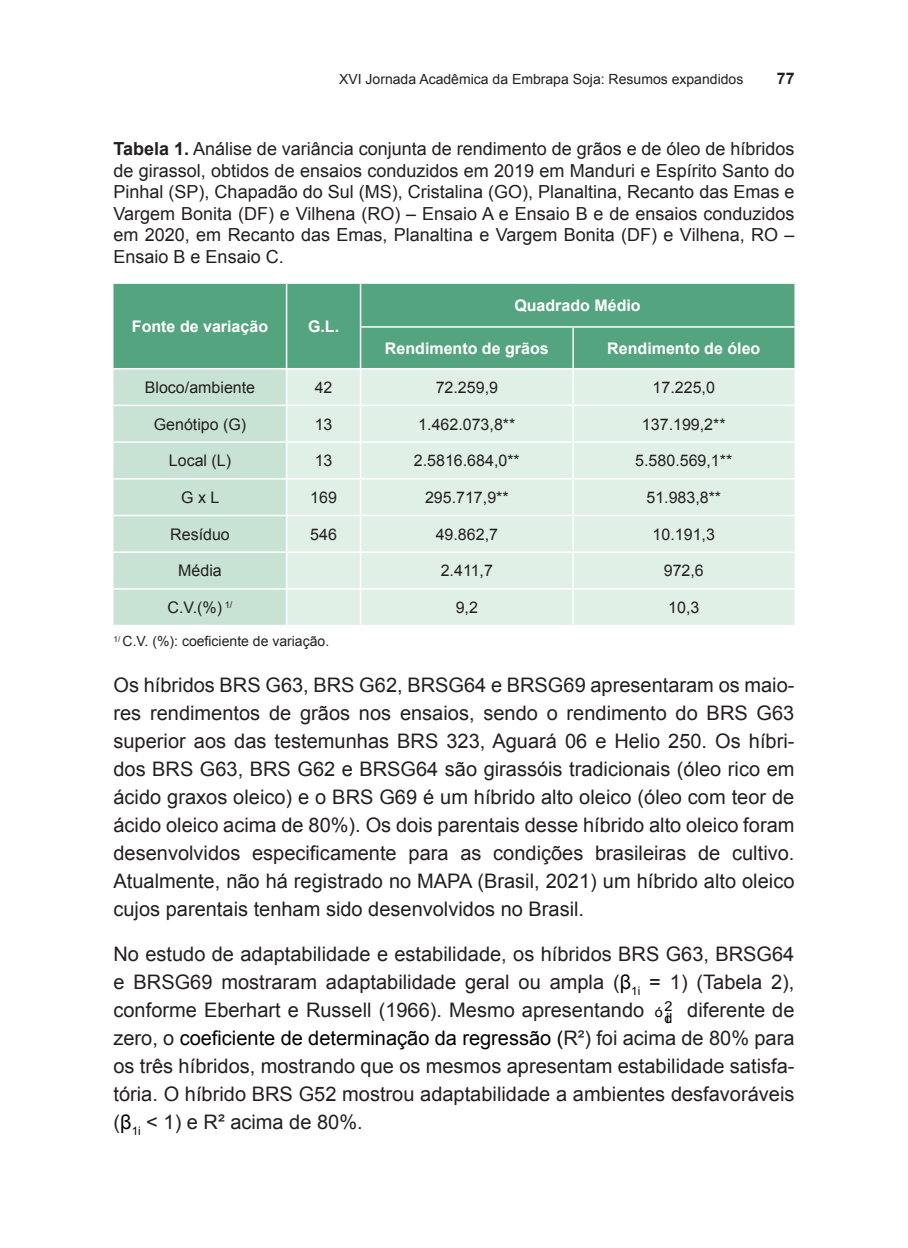
<style>
.page{position:relative;width:908px;height:1248px;background:#fff}
.page>*{position:absolute;margin:0;border:0;box-sizing:border-box;transform-origin:0 0}
.MIOLO{font:20px/28px "Arial";color:#231f20;text-align:justify}
.TABELA_TITULO{font:18px/21.6px "Arial";color:#231f20;text-align:justify}
.TABELA_MIOLO{font:16px "Arial";color:#231f20}
.TABELA_CABECA{font:700 16px "Arial";color:#fff}
.t1{font:700 16px "Arial";color:#231f20}
.TABELA_FONTE{font:14px "Arial";color:#231f20}
.t2{font:13.6px/11.8px "Arial";color:#000;scale:1.05 1}
.s1{font-weight:700}
.s2{color:#000}
</style>
<div class="page">
<div style="left:113px;top:284px;width:681px;height:84px;background:#54a57f"></div>
<div style="left:113px;top:369px;width:173px;height:255px;background:#c8e3d3"></div>
<div style="left:287px;top:369px;width:507px;height:255px;background:#e0f0e7"></div>
<hr style="left:286px;top:284px;width:1px;height:43px;background:#fff">
<hr style="left:286px;top:327px;width:1px;height:41px;background:#fff">
<hr style="left:359px;top:284px;width:2px;height:42px;background:#fff">
<hr style="left:359px;top:326px;width:214px;height:1px;background:#fff">
<hr style="left:359px;top:327px;width:2px;height:41px;background:#fff">
<hr style="left:573px;top:326px;width:221px;height:1px;background:#fff">
<hr style="left:572px;top:327px;width:1px;height:41px;background:#fff">
<hr style="left:359px;top:369px;width:2px;height:35px;background:#fff">
<hr style="left:572px;top:369px;width:1px;height:35px;background:#fff">
<hr style="left:113px;top:404px;width:173px;height:2px;background:#fff">
<hr style="left:286px;top:404px;width:74px;height:2px;background:#fff">
<hr style="left:360px;top:404px;width:213px;height:2px;background:#fff">
<hr style="left:359px;top:406px;width:2px;height:35px;background:#fff">
<hr style="left:573px;top:404px;width:221px;height:2px;background:#fff">
<hr style="left:572px;top:406px;width:1px;height:35px;background:#fff">
<hr style="left:113px;top:441px;width:173px;height:2px;background:#fff">
<hr style="left:286px;top:441px;width:74px;height:2px;background:#fff">
<hr style="left:360px;top:441px;width:213px;height:2px;background:#fff">
<hr style="left:359px;top:443px;width:2px;height:35px;background:#fff">
<hr style="left:573px;top:441px;width:221px;height:2px;background:#fff">
<hr style="left:572px;top:443px;width:1px;height:35px;background:#fff">
<hr style="left:113px;top:478px;width:173px;height:1px;background:#fff">
<hr style="left:286px;top:478px;width:74px;height:1px;background:#fff">
<hr style="left:360px;top:478px;width:213px;height:1px;background:#fff">
<hr style="left:359px;top:479px;width:2px;height:35px;background:#fff">
<hr style="left:573px;top:478px;width:221px;height:1px;background:#fff">
<hr style="left:572px;top:479px;width:1px;height:35px;background:#fff">
<hr style="left:113px;top:514px;width:173px;height:2px;background:#fff">
<hr style="left:286px;top:514px;width:74px;height:2px;background:#fff">
<hr style="left:360px;top:514px;width:213px;height:2px;background:#fff">
<hr style="left:359px;top:516px;width:2px;height:35px;background:#fff">
<hr style="left:573px;top:514px;width:221px;height:2px;background:#fff">
<hr style="left:572px;top:516px;width:1px;height:35px;background:#fff">
<hr style="left:113px;top:551px;width:173px;height:2px;background:#fff">
<hr style="left:286px;top:551px;width:74px;height:2px;background:#fff">
<hr style="left:360px;top:551px;width:213px;height:2px;background:#fff">
<hr style="left:359px;top:553px;width:2px;height:35px;background:#fff">
<hr style="left:573px;top:551px;width:221px;height:2px;background:#fff">
<hr style="left:572px;top:553px;width:1px;height:35px;background:#fff">
<hr style="left:113px;top:588px;width:173px;height:1px;background:#fff">
<hr style="left:286px;top:588px;width:74px;height:1px;background:#fff">
<hr style="left:360px;top:588px;width:213px;height:1px;background:#fff">
<hr style="left:359px;top:589px;width:2px;height:35px;background:#fff">
<hr style="left:573px;top:588px;width:221px;height:1px;background:#fff">
<hr style="left:572px;top:589px;width:1px;height:35px;background:#fff">
<p class="TABELA_FONTE" style="left:339px;top:69px;width:405px">XVI Jornada Acadêmica da Embrapa Soja: Resumos expandidos</p>
<p class="t1" style="left:776px;top:67px;width:19px">77</p>
<p class="TABELA_TITULO" style="left:113px;top:138px;width:682px"><span class="s1">Tabela 1.</span> Análise de variância conjunta de rendimento de grãos e de óleo de híbridos de girassol, obtidos de ensaios conduzidos em 2019 em Manduri e Espírito Santo do Pinhal (SP), Chapadão do Sul (MS), Cristalina (GO), Planaltina, Recanto das Emas e Vargem Bonita (DF) e Vilhena (RO) – Ensaio A e Ensaio B e de ensaios conduzidos em 2020, em Recanto das Emas, Planaltina e Vargem Bonita (DF) e Vilhena, RO – Ensaio B e Ensaio C.</p>
<p class="TABELA_CABECA" style="left:132px;top:315px;width:138px">Fonte de variação</p>
<p class="TABELA_CABECA" style="left:308px;top:315px;width:33px">G.L.</p>
<p class="TABELA_CABECA" style="left:514px;top:294px;width:128px">Quadrado Médio</p>
<p class="TABELA_CABECA" style="left:385px;top:337px;width:165px">Rendimento de grãos</p>
<p class="TABELA_CABECA" style="left:607px;top:337px;width:154px">Rendimento de óleo</p>
<p class="TABELA_MIOLO" style="left:145px;top:377px;width:112px">Bloco/ambiente</p>
<p class="TABELA_MIOLO" style="left:314px;top:377px;width:19px">42</p>
<p class="TABELA_MIOLO" style="left:435px;top:377px;width:64px">72.259,9</p>
<p class="TABELA_MIOLO" style="left:652px;top:377px;width:64px">17.225,0</p>
<p class="TABELA_MIOLO" style="left:154px;top:413px;width:94px">Genótipo (G)</p>
<p class="TABELA_MIOLO" style="left:314px;top:413px;width:19px">13</p>
<p class="TABELA_MIOLO" style="left:418px;top:413px;width:98px">1.462.073,8**</p>
<p class="TABELA_MIOLO" style="left:641px;top:413px;width:85px">137.199,2**</p>
<p class="TABELA_MIOLO" style="left:169px;top:450px;width:64px">Local (L)</p>
<p class="TABELA_MIOLO" style="left:314px;top:450px;width:19px">13</p>
<p class="TABELA_MIOLO" style="left:413px;top:450px;width:107px">2.5816.684,0**</p>
<p class="TABELA_MIOLO" style="left:635px;top:450px;width:98px">5.580.569,1**</p>
<p class="TABELA_MIOLO" style="left:181px;top:487px;width:40px">G x L</p>
<p class="TABELA_MIOLO" style="left:310px;top:487px;width:28px">169</p>
<p class="TABELA_MIOLO" style="left:425px;top:487px;width:85px">295.717,9**</p>
<p class="TABELA_MIOLO" style="left:646px;top:487px;width:76px">51.983,8**</p>
<p class="TABELA_MIOLO" style="left:170px;top:523px;width:61px">Resíduo</p>
<p class="TABELA_MIOLO" style="left:310px;top:523px;width:28px">546</p>
<p class="TABELA_MIOLO" style="left:435px;top:523px;width:64px">49.862,7</p>
<p class="TABELA_MIOLO" style="left:652px;top:523px;width:64px">10.191,3</p>
<p class="TABELA_MIOLO" style="left:178px;top:560px;width:45px">Média</p>
<p class="TABELA_MIOLO" style="left:440px;top:560px;width:54px">2.411,7</p>
<p class="TABELA_MIOLO" style="left:663px;top:560px;width:42px">972,6</p>
<p class="TABELA_MIOLO" style="left:167px;top:597px;width:66px">C.V.(%) <sup>1/</sup></p>
<p class="TABELA_MIOLO" style="left:455px;top:597px;width:24px">9,2</p>
<p class="TABELA_MIOLO" style="left:668px;top:597px;width:33px">10,3</p>
<p class="TABELA_FONTE" style="left:113px;top:632px;width:217px"><sup>1/</sup> C.V. (%): coeficiente de variação.</p>
<p class="MIOLO" style="left:113px;top:670px;width:682px">Os híbridos BRS G63, BRS G62, BRSG64 e BRSG69 apresentaram os maio&shy;res rendimentos de grãos nos ensaios, sendo o rendimento do BRS G63 superior aos das testemunhas BRS 323, Aguará 06 e Helio 250. Os híbri&shy;dos BRS G63, BRS G62 e BRSG64 são girassóis tradicionais (óleo rico em ácido graxos oleico) e o BRS G69 é um híbrido alto oleico (óleo com teor de ácido oleico acima de 80%). Os dois parentais desse híbrido alto oleico foram desenvolvidos especificamente para as condições brasileiras de cultivo.<br>Atualmente, não há registrado no MAPA (Brasil, 2021) um híbrido alto oleico cujos parentais tenham sido desenvolvidos no Brasil.</p>
<p class="MIOLO" style="left:113px;top:939px;width:682px">No estudo de adaptabilidade e estabilidade, os híbridos BRS G63, BRSG64 e BRSG69 mostraram adaptabilidade geral ou ampla (<span class="s2">β</span><sub>1i</sub> = 1) (Tabela 2), conforme Eberhart e Russell (1966). Mesmo apresentando</p>
<p class="t2" style="left:664px;top:1000px;width:9px">2 di</p>
<p class="MIOLO" style="left:113px;top:995px;width:682px;text-indent:573px">diferente de zero, o <span class="s2">coeficiente de determinação da regressão (</span>R²) foi acima de 80% para os três híbridos, mostrando que os mesmos apresentam estabilidade satisfa&shy;tória. O híbrido BRS G52 mostrou adaptabilidade a ambientes desfavoráveis (<span class="s2">β</span><sub>1i</sub> &lt; 1) e R² acima de 80%.</p>
<p class="t2" style="left:654px;top:1006px;width:9px">ó</p>
</div>
